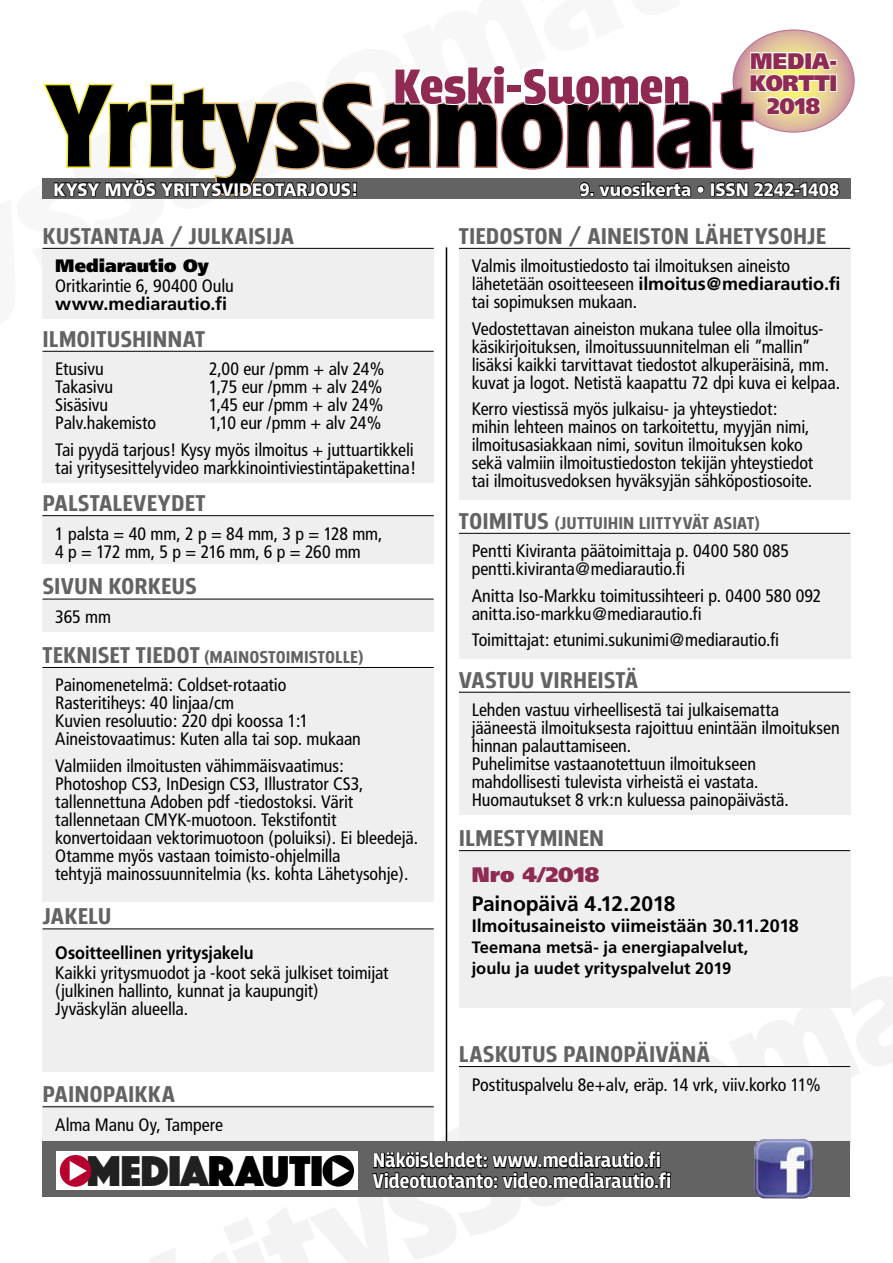
<style>
.page{position:relative;width:893px;height:1263px;background:#fff}
.page>*{position:absolute;margin:0;border:0;box-sizing:border-box;transform-origin:0 0}
.t1{font:700 122.55px "Eras IT Cby BT";color:#000;scale:.85 1}
.t2{font:900 51.3px "Breakers";color:#8f2a53}
.t3{font:700 24px "Breakers";color:#636363;scale:1.06 1}
.t4{font:900 22.5px/22.5px "Frutiger";color:#8f2a53;scale:.93 1}
.t5{font:700 21px/20.2px "Breakers";letter-spacing:-.005em;color:#fff}
.t6{font:700 21px "Frutiger";letter-spacing:-.01em;color:#000}
.t7{font:900 21px "Frutiger";color:#8f2a53}
.t8{font:condensed 18px/18px "Frutiger";letter-spacing:-.005em;color:#000}
.t9{font:700 18px "Breakers";color:#636363;scale:1.06 1}
.t10{font:700 18px "Frutiger";letter-spacing:-.005em;color:#000}
.t11{font:900 18px "Frutiger";color:#fff;scale:.93 1}
.t12{font:700 18px "Frutiger";letter-spacing:-.005em;color:#000;scale:.9 1}
.t13{font:900 18px "Frutiger";color:#000}
.t14{font:700 16.5px/21px "Frutiger";color:#000}
.s1{font-size:24px}
.s2{font-weight:700;font-stretch:normal}
.s3{font-family:"Phosphate Solid";font-weight:400;font-size:44.85px;color:#212121}
.s4{font-family:"Phosphate Solid";font-weight:400;font-size:44.85px;color:#000}
</style>
<div class="page">
<svg style="left:97px;top:938px;width:796px;height:325px"></svg>
<div style="left:43px;top:351px;width:391px;height:132px;background:#efefef"></div>
<div style="left:43px;top:516px;width:391px;height:48px;background:#efefef"></div>
<div style="left:459px;top:691px;width:391px;height:124px;background:#efefef"></div>
<div style="left:43px;top:929px;width:391px;height:142px;background:#efefef"></div>
<div style="left:459px;top:533px;width:391px;height:126px;background:#efefef"></div>
<div style="left:459px;top:249px;width:391px;height:251px;background:#efefef"></div>
<div style="left:43px;top:248px;width:391px;height:71px;background:#efefef"></div>
<div style="left:459px;top:850px;width:391px;height:158px;background:#efefef"></div>
<div style="left:459px;top:1066px;width:391px;height:84px;background:#efefef"></div>
<div style="left:43px;top:1105px;width:391px;height:70px;background:#efefef"></div>
<div style="left:43px;top:667px;width:391px;height:234px;background:#efefef"></div>
<div style="left:43px;top:600px;width:391px;height:32px;background:#efefef"></div>
<hr style="left:446px;top:247px;width:1px;height:913px;background:#000">
<hr style="left:43px;top:248px;width:391px;height:1px;background:#000">
<hr style="left:43px;top:351px;width:391px;height:1px;background:#000">
<hr style="left:43px;top:515px;width:391px;height:1px;background:#000">
<hr style="left:43px;top:599px;width:391px;height:1px;background:#000">
<hr style="left:43px;top:667px;width:391px;height:1px;background:#000">
<hr style="left:43px;top:928px;width:391px;height:1px;background:#000">
<hr style="left:43px;top:1106px;width:391px;height:1px;background:#000">
<hr style="left:459px;top:248px;width:391px;height:1px;background:#000">
<hr style="left:459px;top:533px;width:391px;height:1px;background:#000">
<hr style="left:459px;top:692px;width:391px;height:1px;background:#000">
<hr style="left:459px;top:850px;width:391px;height:1px;background:#000">
<hr style="left:459px;top:1066px;width:391px;height:1px;background:#000">
<div style="left:43px;top:1142px;width:807px;height:55px;background:#636363"></div>
<svg style="left:733px;top:30px;width:121px;height:102px"></svg>
<div style="left:42px;top:178px;width:809px;height:21px;background:#636363"></div>
<svg style="left:374px;top:102px;width:58px;height:1161px"></svg>
<svg style="left:655px;top:100px;width:58px;height:1163px"></svg>
<div style="left:829px;top:60px;width:8px;height:5px;border:2px solid #fff"></div>
<div style="left:830px;top:75px;width:7px;height:17px;border:2px solid #fff"></div>
<svg style="left:711px;top:29px;width:121px;height:142px"></svg>
<svg style="left:393px;top:100px;width:297px;height:71px"></svg>
<svg style="left:371px;top:1150px;width:300px;height:50px"></svg>
<div style="left:56px;top:1151px;width:302px;height:39px;background:#fff"></div>
<svg style="left:322px;top:1155px;width:32px;height:31px"></svg>
<svg style="left:60px;top:1155px;width:31px;height:32px"></svg>
<img style="left:754px;top:1139px;width:59px;height:61px">
<svg style="left:42px;top:82px;width:334px;height:166px"></svg>
<svg style="left:579px;top:181px;width:113px;height:23px"></svg>
<div style="left:697px;top:185px;width:7px;height:8px;border:2px solid #000;border-radius:50%"></div>
<div style="left:710px;top:182px;width:5px;height:14px;border:2px solid #000"></div>
<svg style="left:714px;top:182px;width:126px;height:15px"></svg>
<p class="t4" style="left:750px;top:49px;width:95px">MEDIA-<br>KORTTI</p>
<h2 class="t2" style="left:393px;top:57px;width:299px">Keski-Suomen</h2>
<h1 class="t1" style="left:50px;top:50px;width:837px">YritysSanomat</h1>
<p class="t4" style="left:767px;top:94px;width:59px">2018</p>
<p class="t11" style="left:54px;top:178px;width:330px">KYSY MYÖS YRITYSVIDEOTARJOUS!</p>
<p class="t11" style="left:579px;top:178px;width:281px">9. vuosikerta • ISSN 2242-1408</p>
<h3 class="t3" style="left:43px;top:222px;width:239px">KUSTANTAJA / JULKAISIJA</h3>
<p class="t13" style="left:55px;top:255px;width:155px">Mediarautio Oy</p>
<p class="t8" style="left:55px;top:277px;width:180px">Oritkarintie 6, 90400 Oulu</p>
<p class="t10" style="left:55px;top:293px;width:173px">www.mediarautio.fi</p>
<h3 class="t3" style="left:43px;top:325px;width:155px">ILMOITUSHINNAT</h3>
<p class="t8" style="left:55px;top:360px;width:50px">Etusivu</p>
<p class="t8" style="left:209px;top:360px;width:177px">2,00 eur /pmm + alv 24%</p>
<p class="t8" style="left:55px;top:378px;width:59px">Takasivu</p>
<p class="t8" style="left:209px;top:378px;width:175px">1,75 eur /pmm + alv 24%</p>
<p class="t8" style="left:55px;top:396px;width:55px">Sisäsivu</p>
<p class="t8" style="left:209px;top:396px;width:176px">1,45 eur /pmm + alv 24%</p>
<p class="t8" style="left:55px;top:414px;width:102px">Palv.hakemisto</p>
<p class="t8" style="left:55px;top:410px;width:360px;line-height:27px;text-indent:154px">1,10 eur /pmm + alv 24%<br>Tai pyydä tarjous! Kysy myös ilmoitus + juttuartikkeli</p>
<p class="t8" style="left:55px;top:459px;width:363px">tai yritysesittelyvideo markkinointiviestintäpakettina!</p>
<h3 class="t3" style="left:43px;top:489px;width:155px">PALSTALEVEYDET</h3>
<p class="t8" style="left:55px;top:525px;width:329px">1 palsta = 40 mm, 2 p = 84 mm, 3 p = 128 mm,<br>4 p = 172 mm, 5 p = 216 mm, 6 p = 260 mm</p>
<h3 class="t3" style="left:43px;top:573px;width:147px">SIVUN KORKEUS</h3>
<p class="t8" style="left:55px;top:608px;width:57px">365 mm</p>
<p class="t9" style="left:43px;top:646px;width:304px"><span class="s1">TEKNISET TIEDOT</span> (MAINOSTOIMISTOLLE)</p>
<p class="t8" style="left:55px;top:676px;width:307px">Painomenetelmä: Coldset-rotaatio Rasteritiheys: 40 linjaa/cm<br>Kuvien resoluutio: 220 dpi koossa 1:1<br>Aineistovaatimus: Kuten alla tai sop. mukaan</p>
<p class="t8" style="left:55px;top:757px;width:364px">Valmiiden ilmoitusten vähimmäisvaatimus:<br>Photoshop CS3, InDesign CS3, Illustrator CS3, tallennettuna Adoben pdf -tiedostoksi. Värit tallennetaan CMYK-muotoon. Tekstifontit konvertoidaan vektorimuotoon (poluiksi). Ei bleedejä.<br>Otamme myös vastaan toimisto-ohjelmilla<br>tehtyjä mainossuunnitelmia (ks. kohta Lähetysohje).</p>
<h3 class="t3" style="left:43px;top:902px;width:67px">JAKELU</h3>
<p class="t12" style="left:55px;top:942px;width:222px">Osoitteellinen yritysjakelu</p>
<p class="t8" style="left:55px;top:964px;width:335px">Kaikki yritysmuodot ja -koot sekä julkiset toimijat (julkinen hallinto, kunnat ja kaupungit)<br>Jyväskylän alueella.</p>
<h3 class="t3" style="left:43px;top:1080px;width:126px">PAINOPAIKKA</h3>
<p class="t8" style="left:55px;top:1116px;width:169px">Alma Manu Oy, Tampere</p>
<h3 class="t3" style="left:459px;top:222px;width:348px">TIEDOSTON / AINEISTON LÄHETYSOHJE</h3>
<p class="t8" style="left:472px;top:257px;width:370px">Valmis ilmoitustiedosto tai ilmoituksen aineisto lähetetään osoitteeseen <span class="s2">ilmoitus@mediarautio.fi </span>tai sopimuksen mukaan.</p>
<p class="t8" style="left:472px;top:320px;width:370px">Vedostettavan aineiston mukana tulee olla ilmoitus&shy;käsikirjoituksen, ilmoitussuunnitelman eli ”mallin” lisäksi kaikki tarvittavat tiedostot alkuperäisinä, mm. kuvat ja logot. Netistä kaapattu 72 dpi kuva ei kelpaa.</p>
<p class="t8" style="left:472px;top:400px;width:343px">Kerro viestissä myös julkaisu- ja yhteystiedot: mihin lehteen mainos on tarkoitettu, myyjän nimi, ilmoitusasiakkaan nimi, sovitun ilmoituksen koko sekä valmiin ilmoitustiedoston tekijän yhteystiedot tai ilmoitusvedoksen hyväksyjän sähköpostiosoite.</p>
<p class="t9" style="left:459px;top:512px;width:286px"><span class="s1">TOIMITUS</span> (JUTTUIHIN LIITTYVÄT ASIAT)</p>
<p class="t8" style="left:472px;top:542px;width:319px">Pentti Kiviranta päätoimittaja p. 0400 580 085 pentti.kiviranta@mediarautio.fi</p>
<p class="t8" style="left:472px;top:587px;width:351px">Anitta Iso-Markku toimitussihteeri p. 0400 580 092 anitta.iso-markku@mediarautio.fi</p>
<p class="t8" style="left:472px;top:631px;width:309px">Toimittajat: etunimi.sukunimi@mediarautio.fi</p>
<h3 class="t3" style="left:459px;top:666px;width:171px">VASTUU VIRHEISTÄ</h3>
<p class="t8" style="left:472px;top:701px;width:370px">Lehden vastuu virheellisestä tai julkaisematta jääneestä ilmoituksesta rajoittuu enintään ilmoituksen hinnan palauttamiseen.<br>Puhelimitse vastaanotettuun ilmoitukseen mahdollisesti tulevista virheistä ei vastata.<br>Huomautukset 8 vrk:n kuluessa painopäivästä.</p>
<h3 class="t3" style="left:459px;top:824px;width:139px">ILMESTYMINEN</h3>
<p class="t7" style="left:472px;top:862px;width:129px">Nro 4/2018</p>
<p class="t6" style="left:472px;top:891px;width:205px">Painopäivä 4.12.2018</p>
<p class="t10" style="left:472px;top:915px;width:329px">Ilmoitusaineisto viimeistään 30.11.2018</p>
<p class="t14" style="left:472px;top:936px;width:278px">Teemana metsä- ja energiapalvelut, joulu ja uudet yrityspalvelut 2019</p>
<h3 class="t3" style="left:459px;top:1040px;width:238px">LASKUTUS PAINOPÄIVÄNÄ</h3>
<p class="t8" style="left:472px;top:1075px;width:351px">Postituspalvelu 8e+alv, eräp. 14 vrk, viiv.korko 11%</p>
<p class="t5" style="left:86px;top:1151px;width:586px;text-indent:286px">Näköislehdet: www.mediarautio.fi<br><span class="s3">MEDIA</span><span class="s4">RAUTI</span> Videotuotanto: video.mediarautio.fi</p>
</div>
